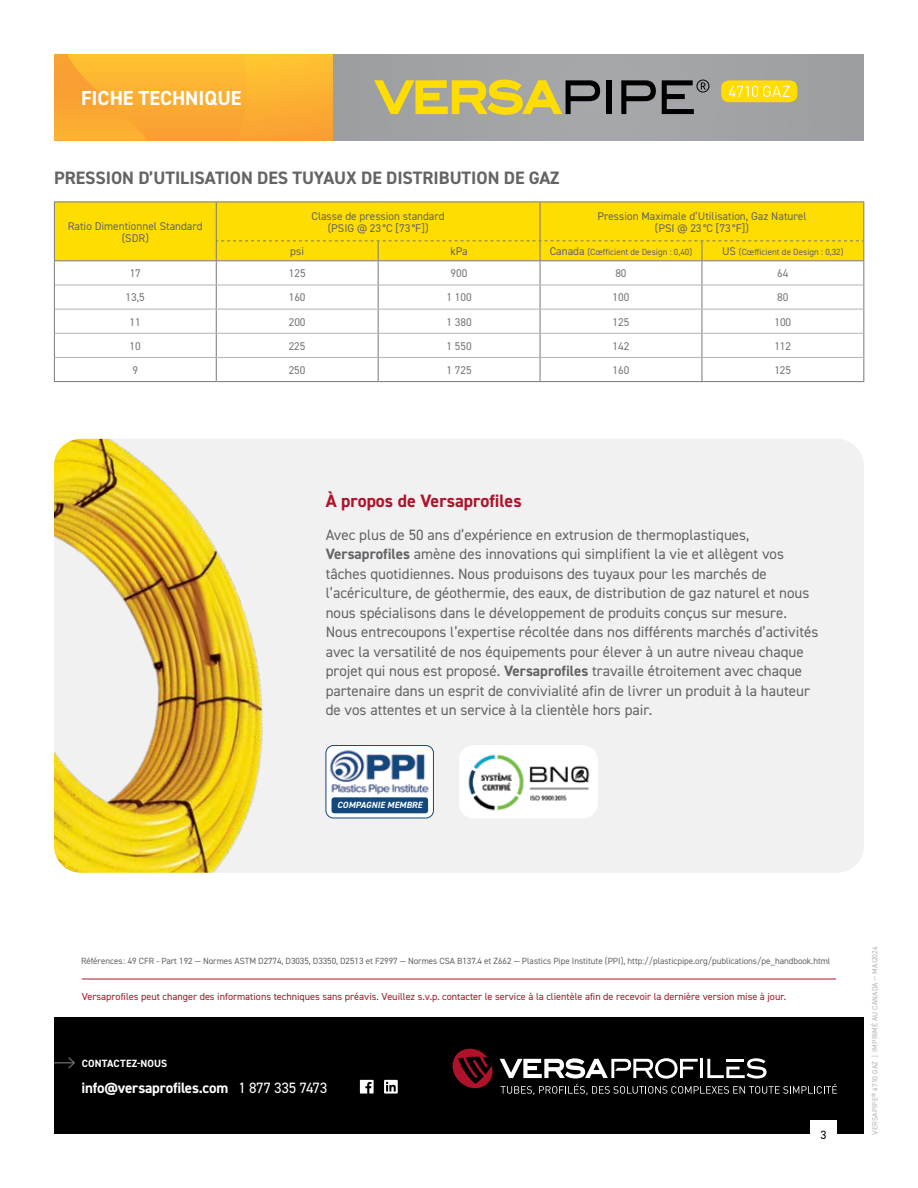
<style>
.page{position:relative;width:918px;height:1188px;background:#fff}
.page>*{position:absolute;margin:0;border:0;box-sizing:border-box;transform-origin:0 0}
.t1{font:700 20.25px "DIN2014";color:#fff}
.t2{font:700 18px "DIN2014";color:#636466}
.t3{font:700 18px "DIN2014";color:#ae132a}
.t4{font:15px/19.5px "DIN2014";color:#636466}
.t5{font:700 15px "DIN2014";letter-spacing:-.015em;color:#fff}
.t6{font:12px "DIN2014";color:#000}
.t7{font:11.25px/12px "DIN2014";color:#636466;text-align:center}
.t8{font:11.25px "DIN2014";color:#77787b}
.t9{font:700 10.5px "DIN2014";letter-spacing:.01em;color:#fff}
.t10{font:10.2px "DIN2014";color:#ae132a}
.t11{font:9px "DIN2014";letter-spacing:-.005em;color:#636466}
.t12{font:italic 700 9px "DIN2014";letter-spacing:.01em;color:#fff}
.t13{font:7.5px "DIN2014";letter-spacing:.01em;color:#b1b4b6}
.s1{font-size:11.25px}
.s2{font-weight:700}
.s3{font-weight:400}
</style>
<div class="page">
<div style="left:54px;top:439px;width:810px;height:434px;background:#f1f1f2;border-radius:27px"></div>
<img style="left:54px;top:439px;width:353px;height:434px">
<img style="left:326px;top:746px;width:107px;height:72px">
<div style="left:326px;top:745px;width:108px;height:73px;border:1px solid #12487c;border-radius:8px"></div>
<div style="left:332px;top:797px;width:96px;height:16px;background:#12487c;border-radius:3px"></div>
<div style="left:54px;top:1017px;width:810px;height:117px;background:#000"></div>
<hr style="left:32px;top:1062px;width:42px;height:1px;background:#77787b">
<svg style="left:67px;top:1057px;width:8px;height:12px"></svg>
<div style="left:28px;top:994px;width:26px;height:146px;background:#fff"></div>
<svg style="left:360px;top:1080px;width:14px;height:14px"></svg>
<svg style="left:384px;top:1080px;width:14px;height:14px"></svg>
<div style="left:55px;top:203px;width:161px;height:57px;background:#fd0"></div>
<svg style="left:55px;top:261px;width:161px;height:120px"></svg>
<hr style="left:54px;top:202px;width:162px;height:1px;background:#77787b">
<hr style="left:54px;top:260px;width:162px;height:1px;background:#77787b">
<svg style="left:54px;top:202px;width:1px;height:179px"></svg>
<hr style="left:54px;top:381px;width:162px;height:1px;background:#77787b">
<hr style="left:216px;top:381px;width:162px;height:1px;background:#77787b">
<hr style="left:378px;top:381px;width:162px;height:1px;background:#77787b">
<hr style="left:540px;top:381px;width:162px;height:1px;background:#77787b">
<hr style="left:702px;top:381px;width:162px;height:1px;background:#77787b">
<hr style="left:55px;top:285px;width:161px;height:1px;background:#b1b4b6">
<hr style="left:55px;top:309px;width:161px;height:1px;background:#b1b4b6">
<hr style="left:55px;top:333px;width:161px;height:1px;background:#b1b4b6">
<hr style="left:55px;top:357px;width:161px;height:1px;background:#b1b4b6">
<svg style="left:216px;top:202px;width:648px;height:179px"></svg>
<div style="left:810px;top:1120px;width:27px;height:28px;background:#fff"></div>
<svg style="left:452px;top:1048px;width:41px;height:41px"></svg>
<svg style="left:500px;top:1058px;width:337px;height:37px"></svg>
<div style="left:333px;top:54px;width:531px;height:86px;background:#a0a2a5"></div>
<div style="left:54px;top:54px;width:279px;height:86px;background:linear-gradient(to bottom,#ffc231,#f99d33)"></div>
<svg style="left:54px;top:54px;width:93px;height:86px;background:#fbae32"></svg>
<svg style="left:236px;top:54px;width:94px;height:86px;background:#fbb231"></svg>
<div style="left:721px;top:80px;width:76px;height:22px;background:#fd0;border-radius:8px"></div>
<svg style="left:374px;top:80px;width:226px;height:35px"></svg>
<div style="left:606px;top:80px;width:5px;height:34px;background:#000"></div>
<svg style="left:621px;top:80px;width:35px;height:34px"></svg>
<svg style="left:662px;top:80px;width:47px;height:34px"></svg>
<svg style="left:729px;top:86px;width:61px;height:11px"></svg>
<hr style="left:82px;top:979px;width:754px;height:1px;background:#ae132a">
<img style="left:459px;top:745px;width:139px;height:73px">
<h1 class="t1" style="left:81px;top:84px;width:162px">FICHE TECHNIQUE</h1>
<p class="t2" style="left:54px;top:166px;width:507px">PRESSION D’UTILISATION DES TUYAUX DE DISTRIBUTION DE GAZ</p>
<p class="t7" style="left:68px;top:220px;width:136px">Ratio Dimentionnel Standard (SDR)</p>
<p class="t7" style="left:312px;top:210px;width:135px">Classe de pression standard (PSIG @ 23 °C [73 °F])</p>
<p class="t7" style="left:597px;top:210px;width:211px">Pression Maximale d’Utilisation, Gaz Naturel (PSI @ 23 °C [73 °F])</p>
<p class="t7" style="left:290px;top:245px;width:15px">psi</p>
<p class="t7" style="left:450px;top:245px;width:19px">kPa</p>
<p class="t11" style="left:550px;top:246px;width:144px"><span class="s1">Canada</span> (Cœfficient de Design : 0,40)</p>
<p class="t11" style="left:722px;top:246px;width:123px"><span class="s1">US</span> (Cœfficient de Design : 0,32)</p>
<p class="t8" style="left:130px;top:266px;width:13px">17</p>
<p class="t8" style="left:289px;top:266px;width:18px">125</p>
<p class="t8" style="left:451px;top:266px;width:18px">900</p>
<p class="t8" style="left:615px;top:266px;width:13px">80</p>
<p class="t8" style="left:777px;top:266px;width:13px">64</p>
<p class="t8" style="left:126px;top:291px;width:21px">13,5</p>
<p class="t8" style="left:289px;top:291px;width:18px">160</p>
<p class="t8" style="left:446px;top:291px;width:27px">1 100</p>
<p class="t8" style="left:613px;top:291px;width:18px">100</p>
<p class="t8" style="left:777px;top:291px;width:13px">80</p>
<p class="t8" style="left:130px;top:315px;width:13px">11</p>
<p class="t8" style="left:289px;top:315px;width:18px">200</p>
<p class="t8" style="left:446px;top:315px;width:27px">1 380</p>
<p class="t8" style="left:613px;top:315px;width:18px">125</p>
<p class="t8" style="left:774px;top:315px;width:18px">100</p>
<p class="t8" style="left:130px;top:339px;width:13px">10</p>
<p class="t8" style="left:289px;top:339px;width:18px">225</p>
<p class="t8" style="left:446px;top:339px;width:27px">1 550</p>
<p class="t8" style="left:612px;top:339px;width:18px">142</p>
<p class="t8" style="left:774px;top:339px;width:18px">112</p>
<p class="t8" style="left:132px;top:363px;width:7px">9</p>
<p class="t8" style="left:289px;top:363px;width:18px">250</p>
<p class="t8" style="left:446px;top:363px;width:27px">1 725</p>
<p class="t8" style="left:612px;top:363px;width:18px">160</p>
<p class="t8" style="left:774px;top:363px;width:18px">125</p>
<p class="t3" style="left:326px;top:489px;width:198px">À propos de Versaprofiles</p>
<p class="t4" style="left:326px;top:525px;width:494px">Avec plus de 50 ans d’expérience en extrusion de thermoplastiques, <span class="s2">Versaprofiles</span> amène des innovations qui simplifient la vie et allègent vos tâches quotidiennes. Nous produisons des tuyaux pour les marchés de l’acériculture, de géothermie, des eaux, de distribution de gaz naturel et nous nous spécialisons dans le développement de produits conçus sur mesure.<br>Nous entrecoupons l’expertise récoltée dans nos différents marchés d’activités avec la versatilité de nos équipements pour élever à un autre niveau chaque projet qui nous est proposé. <span class="s2">Versaprofiles</span> travaille étroitement avec chaque partenaire dans un esprit de convivialité afin de livrer un produit à la hauteur de vos attentes et un service à la clientèle hors pair.</p>
<p class="t12" style="left:337px;top:799px;width:87px">COMPAGNIE MEMBRE</p>
<p class="t11" style="left:81px;top:955px;width:751px">Références: 49 CFR - Part 192 — Normes ASTM D2774, D3035, D3350, D2513 et F2997 — Normes CSA B137.4 et Z662 — Plastics Pipe Institute (PPI), http://plasticpipe.org/publications/pe_handbook.html</p>
<p class="t10" style="left:82px;top:990px;width:706px">Versaprofiles peut changer des informations techniques sans préavis. Veuillez s.v.p. contacter le service à la clientèle afin de recevoir la dernière version mise à jour.</p>
<p class="t9" style="left:82px;top:1056px;width:87px">CONTACTEZ-NOUS</p>
<p class="t5" style="left:82px;top:1078px;width:247px">info@versaprofiles.com <span class="s3">1 877 335 7473</span></p>
<p class="t6" style="left:820px;top:1127px;width:7px">3</p>
<p class="t13" style="left:870px;top:1135px;width:190px;rotate:-90deg">VERSAPIPE® 4710 GAZ | IMPRIMÉ AU CANADA — MAI2024</p>
</div>
